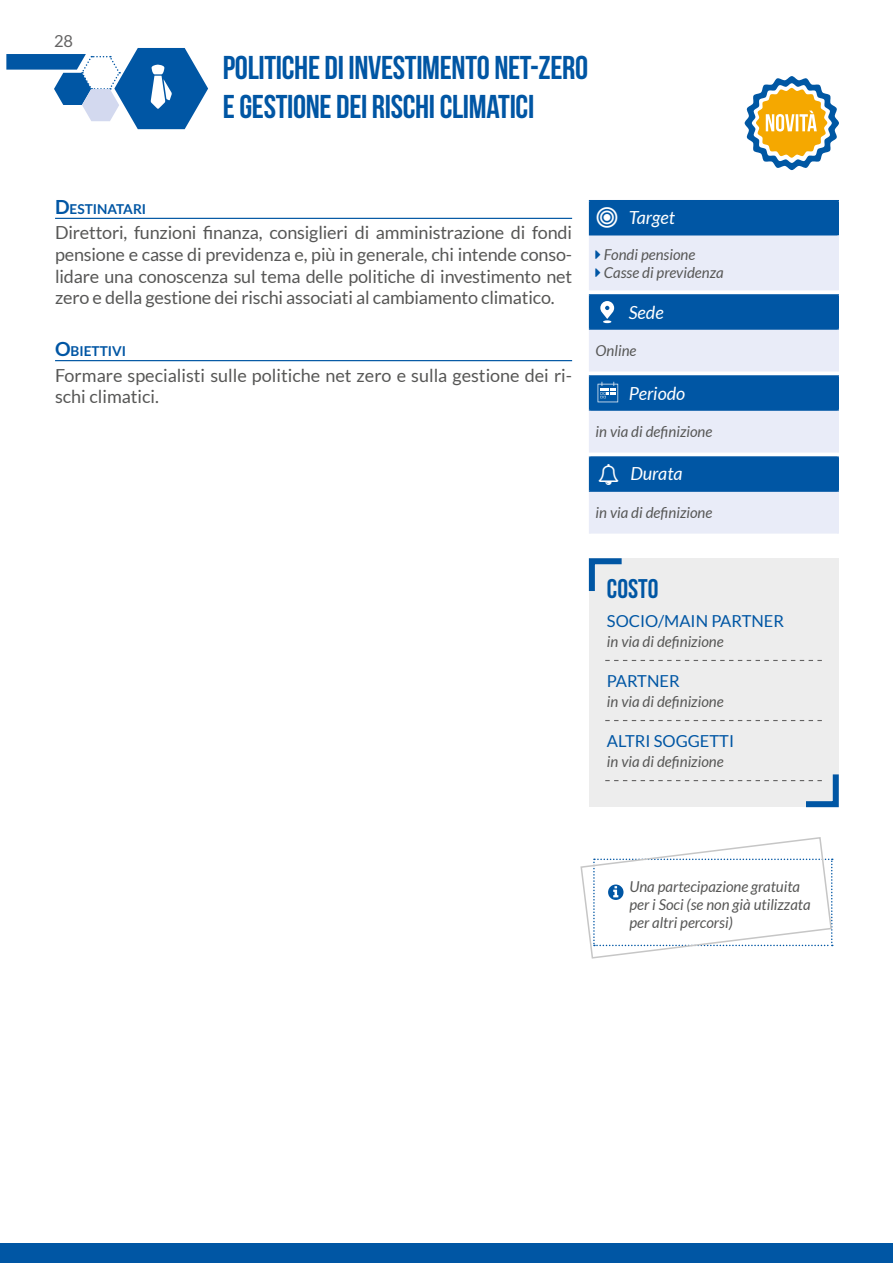
<style>
.page{position:relative;width:893px;height:1263px;background:#fff}
.page>*{position:absolute;margin:0;border:0;box-sizing:border-box;transform-origin:0 0}
.t1{font:33px/39.6px "Bebas Neue";letter-spacing:-.01em;color:#0056a4}
.t2{font:27px "Bebas Neue";color:#0056a4}
.t3{font:18px/21.6px "Lato";color:#575756;text-align:justify}
.t4{font:italic 18px "Lato";color:#fff}
.t5{font:16.5px "Lato";color:#0056a4}
.t6{font:16.5px "Lato";color:#646363}
.t7{font:italic 15px/18px "Lato";color:#575756}
.t8{font:700 13.65px "Lato";color:#0056a4}
.s1{font-size:19.5px}
</style>
<div class="page">
<div style="left:0;top:1244px;width:893px;height:19px;background:#0056a4"></div>
<div style="left:590px;top:201px;width:247px;height:33px;background:#0056a4"></div>
<svg style="left:590px;top:235px;width:247px;height:299px;background:#9dbbdc"></svg>
<hr style="left:589px;top:200px;width:250px;height:1px;background:#0056a4">
<hr style="left:589px;top:201px;width:1px;height:33px;background:#0056a4">
<hr style="left:837px;top:201px;width:2px;height:33px;background:#0056a4">
<hr style="left:589px;top:409px;width:250px;height:2px;background:#0056a4">
<hr style="left:589px;top:456px;width:250px;height:2px;background:#0056a4">
<hr style="left:589px;top:296px;width:1px;height:32px;background:#0056a4">
<hr style="left:837px;top:296px;width:2px;height:32px;background:#0056a4">
<hr style="left:589px;top:377px;width:1px;height:32px;background:#0056a4">
<hr style="left:837px;top:377px;width:2px;height:32px;background:#0056a4">
<hr style="left:589px;top:458px;width:1px;height:32px;background:#0056a4">
<hr style="left:837px;top:458px;width:2px;height:32px;background:#0056a4">
<hr style="left:589px;top:411px;width:1px;height:41px;background:#e9ecf8">
<hr style="left:837px;top:411px;width:2px;height:41px;background:#e9ecf8">
<hr style="left:589px;top:375px;width:250px;height:2px;background:#0056a4">
<hr style="left:589px;top:330px;width:1px;height:41px;background:#e9ecf8">
<hr style="left:589px;top:328px;width:250px;height:2px;background:#0056a4">
<hr style="left:837px;top:330px;width:2px;height:41px;background:#e9ecf8">
<hr style="left:589px;top:235px;width:1px;height:55px;background:#e9ecf8">
<hr style="left:589px;top:234px;width:250px;height:1px;background:#0056a4">
<hr style="left:837px;top:235px;width:2px;height:55px;background:#e9ecf8">
<hr style="left:589px;top:294px;width:250px;height:2px;background:#0056a4">
<hr style="left:589px;top:492px;width:1px;height:42px;background:#e9ecf8">
<hr style="left:589px;top:490px;width:250px;height:2px;background:#0056a4">
<hr style="left:837px;top:492px;width:2px;height:42px;background:#e9ecf8">
<svg style="left:600px;top:301px;width:14px;height:22px"></svg>
<svg style="left:598px;top:382px;width:20px;height:20px"></svg>
<svg style="left:6px;top:48px;width:202px;height:81px"></svg>
<div style="left:589px;top:558px;width:250px;height:249px;background:#ededed"></div>
<svg style="left:588px;top:558px;width:34px;height:33px"></svg>
<svg style="left:605px;top:660px;width:217px;height:1px"></svg>
<svg style="left:605px;top:720px;width:217px;height:1px"></svg>
<svg style="left:605px;top:774px;width:234px;height:34px"></svg>
<svg style="left:580px;top:837px;width:253px;height:122px"></svg>
<hr style="left:55px;top:218px;width:517px;height:1px;background:#0056a4">
<hr style="left:55px;top:360px;width:517px;height:1px;background:#0056a4">
<svg style="left:745px;top:76px;width:94px;height:94px"></svg>
<svg style="left:596px;top:250px;width:4px;height:9px"></svg>
<svg style="left:596px;top:268px;width:4px;height:9px"></svg>
<svg style="left:597px;top:207px;width:20px;height:21px"></svg>
<svg style="left:599px;top:464px;width:19px;height:21px"></svg>
<p class="t6" style="left:54px;top:32px;width:21px">28</p>
<h1 class="t1" style="left:223px;top:47px;width:367px">POLITICHE DI INVESTIMENTO NET-ZERO<br>E GESTIONE DEI RISCHI CLIMATICI</h1>
<p class="t8" style="left:55px;top:201px;width:93px"><span class="s1">D</span>ESTINATARI</p>
<p class="t3" style="left:55px;top:222px;width:519px">Direttori, funzioni finanza, consiglieri di amministrazione di fondi pensione e casse di previdenza e, più in generale, chi intende conso&shy;lidare una conoscenza sul tema delle politiche di investimento net zero e della gestione dei rischi associati al cambiamento climatico.</p>
<p class="t8" style="left:55px;top:343px;width:73px"><span class="s1">O</span>BIETTIVI</p>
<p class="t3" style="left:55px;top:364px;width:519px">Formare specialisti sulle politiche net zero e sulla gestione dei ri&shy;schi climatici.</p>
<p class="t4" style="left:629px;top:207px;width:48px">Target</p>
<p class="t7" style="left:604px;top:246px;width:121px">Fondi pensione<br>Casse di previdenza</p>
<p class="t4" style="left:629px;top:303px;width:36px">Sede</p>
<p class="t7" style="left:596px;top:342px;width:42px">Online</p>
<p class="t4" style="left:629px;top:384px;width:58px">Periodo</p>
<p class="t7" style="left:596px;top:423px;width:118px">in via di definizione</p>
<p class="t4" style="left:630px;top:463px;width:54px">Durata</p>
<p class="t7" style="left:596px;top:504px;width:118px">in via di definizione</p>
<h2 class="t2" style="left:607px;top:574px;width:53px">COSTO</h2>
<p class="t5" style="left:607px;top:612px;width:179px">SOCIO/MAIN PARTNER</p>
<p class="t7" style="left:607px;top:633px;width:118px">in via di definizione</p>
<p class="t5" style="left:607px;top:672px;width:74px">PARTNER</p>
<p class="t7" style="left:607px;top:693px;width:118px">in via di definizione</p>
<p class="t5" style="left:607px;top:732px;width:129px">ALTRI SOGGETTI</p>
<p class="t7" style="left:607px;top:753px;width:118px">in via di definizione</p>
<p class="t7" style="left:629px;top:878px;width:183px">Una partecipazione gratuita per i Soci (se non già utilizzata per altri percorsi)</p>
</div>
